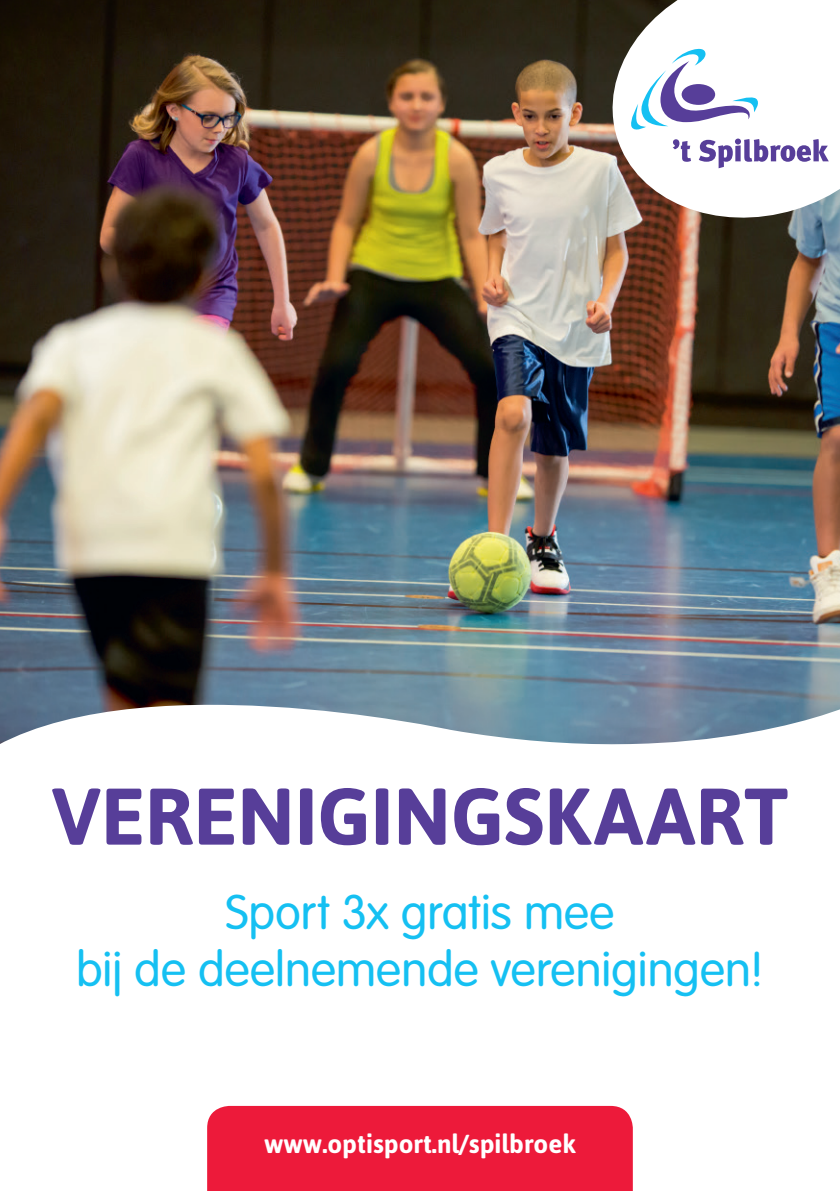
<style>
.page{position:relative;width:840px;height:1191px;background:#fff}
.page>*{position:absolute;margin:0;border:0;box-sizing:border-box;transform-origin:0 0}
.t1{font:700 80px "Asap";color:#573e99}
.t2{font:300 48px "VAG Rounded Std";color:#15c0f2}
.t3{font:700 26px "Asap";color:#fff}
</style>
<div class="page">
<img style="left:0;top:0;width:839px;height:660px">
<svg style="left:597px;top:0;width:242px;height:234px"></svg>
<svg style="left:0;top:660px;width:839px;height:85px"></svg>
<div style="left:207px;top:1106px;width:425px;height:85px;background:#ed1a3a"></div>
<svg style="left:630px;top:49px;width:130px;height:84px"></svg>
<svg style="left:672px;top:139px;width:18px;height:23px"></svg>
<svg style="left:698px;top:139px;width:130px;height:29px"></svg>
<p class="t1" style="left:52px;top:770px;width:737px">VERENIGINGSKAART</p>
<p class="t2" style="left:225px;top:884px;width:390px">Sport 3x gratis mee</p>
<p class="t2" style="left:76px;top:942px;width:689px">bij de deelnemende verenigingen!</p>
<p class="t3" style="left:264px;top:1128px;width:313px">www.optisport.nl/spilbroek</p>
</div>
